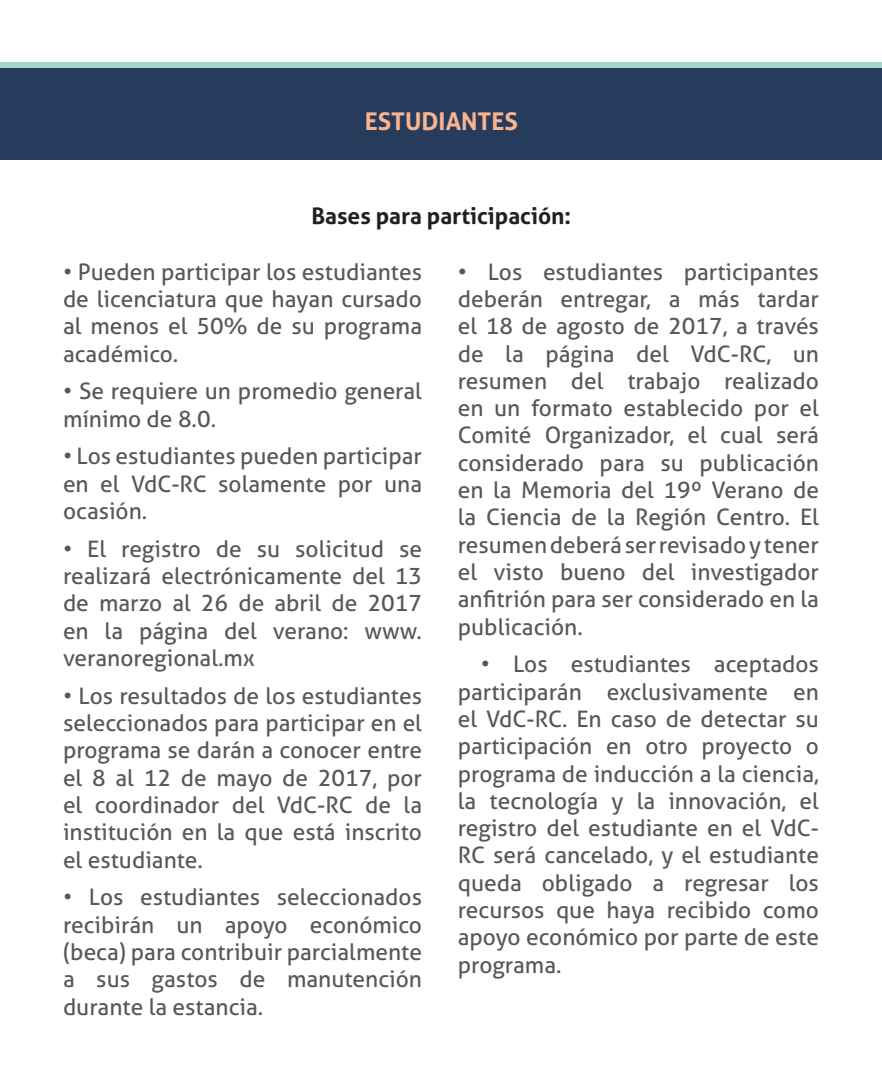
<style>
.page{position:relative;width:882px;height:1071px;background:#fff}
.page>*{position:absolute;margin:0;border:0;box-sizing:border-box;transform-origin:0 0}
.t1{font:700 24.5px "Aller";color:#f9b48e}
.t2{font:22.75px/27.3px "Aller";color:#57585a;text-align:justify}
.t3{font:700 22.75px "Aller";color:#231f20}
</style>
<div class="page">
<div style="left:1px;top:67px;width:881px;height:93px;background:#273b5c"></div>
<div style="left:1px;top:63px;width:881px;height:5px;background:#a3d8c8"></div>
<p class="t1" style="left:365px;top:106px;width:155px">ESTUDIANTES</p>
<p class="t3" style="left:312px;top:202px;width:261px">Bases para participación:</p>
<p class="t2" style="left:63px;top:258px;width:361px">• Pueden participar los estudiantes de licenciatura que hayan cursado al menos el 50% de su programa académico.</p>
<p class="t2" style="left:63px;top:378px;width:361px">• Se requiere un promedio general mínimo de 8.0.</p>
<p class="t2" style="left:63px;top:443px;width:361px">• Los estudiantes pueden participar en el VdC-RC solamente por una ocasión.</p>
<p class="t2" style="left:63px;top:535px;width:361px">• El registro de su solicitud se realizará electrónicamente del 13 de marzo al 26 de abril de 2017 en la página del verano: www. veranoregional.mx</p>
<p class="t2" style="left:63px;top:682px;width:361px">• Los resultados de los estudiantes seleccionados para participar en el programa se darán a conocer entre el 8 al 12 de mayo de 2017, por el coordinador del VdC-RC de la institución en la que está inscrito el estudiante.</p>
<p class="t2" style="left:63px;top:884px;width:361px">• Los estudiantes seleccionados recibirán un apoyo económico (beca) para contribuir parcialmente a sus gastos de manutención durante la estancia.</p>
<p class="t2" style="left:458px;top:258px;width:363px">• Los estudiantes participantes deberán entregar, a más tardar el 18 de agosto de 2017, a través de la página del VdC-RC, un resumen del trabajo realizado en un formato establecido por el Comité Organizador, el cual será considerado para su publicación en la Memoria del 19º Verano de la Ciencia de la Región Centro. El resumen deberá ser revisado y tener el visto bueno del investigador anfitrión para ser considerado en la publicación.</p>
<p class="t2" style="left:458px;top:651px;width:363px;text-indent:23px">• Los estudiantes aceptados participarán exclusivamente en el VdC-RC. En caso de detectar su participación en otro proyecto o programa de inducción a la ciencia, la tecnología y la innovación, el registro del estudiante en el VdC-RC será cancelado, y el estudiante queda obligado a regresar los recursos que haya recibido como apoyo económico por parte de este programa.</p>
</div>
